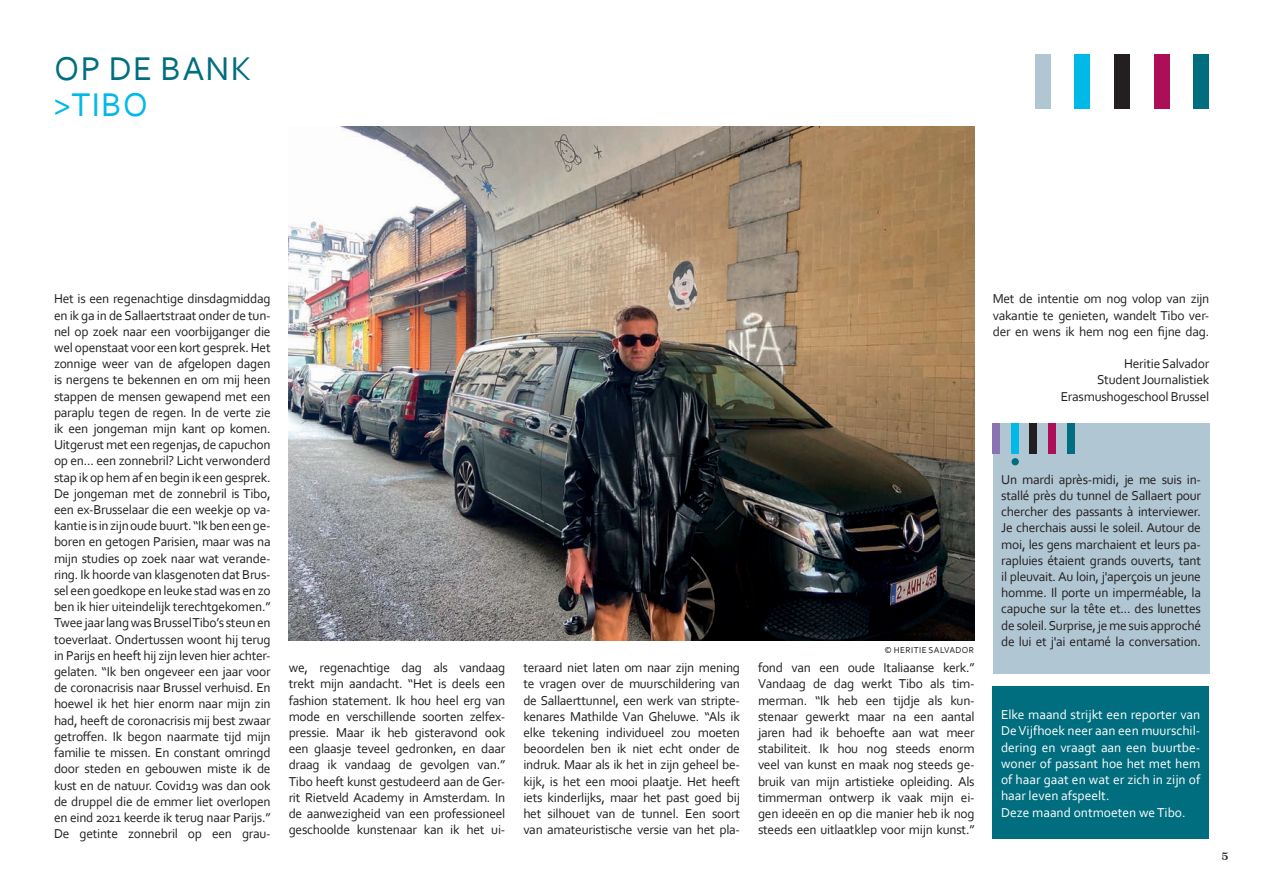
<style>
.page{position:relative;width:1263px;height:893px;background:#fff}
.page>*{position:absolute;margin:0;border:0;box-sizing:border-box;transform-origin:0 0}
.t1{font:34.5px "Corbel";letter-spacing:.04em;color:#006e7e}
.t2{font:34.5px "Corbel";color:#00b9e7}
.t3{font:13.5px/16.2px "Corbel";letter-spacing:-.02em;color:#231f20;text-align:justify}
.t4{font:13.5px/16.2px "Corbel";color:#fff}
.t5{font:10.5px "Century 751 BT Bold B";color:#231f20}
.t6{font:9px "Corbel";letter-spacing:.04em;color:#231f20}
</style>
<div class="page">
<div style="left:1035px;top:54px;width:16px;height:54px;background:#b0c6d2"></div>
<div style="left:1074px;top:54px;width:16px;height:54px;background:#00b9e7"></div>
<div style="left:1114px;top:54px;width:16px;height:54px;background:#231f20"></div>
<div style="left:1154px;top:54px;width:15px;height:54px;background:#ad0e58"></div>
<div style="left:1193px;top:54px;width:16px;height:54px;background:#006e7e"></div>
<div style="left:993px;top:423px;width:216px;height:251px;background:#b0c6d2"></div>
<div style="left:993px;top:423px;width:7px;height:31px;background:#8b72b3"></div>
<div style="left:1011px;top:423px;width:8px;height:31px;background:#00b9e7"></div>
<div style="left:1030px;top:423px;width:7px;height:31px;background:#231f20"></div>
<div style="left:1048px;top:423px;width:8px;height:31px;background:#ad0e58"></div>
<div style="left:1067px;top:423px;width:7px;height:31px;background:#006e7e"></div>
<div style="left:1011px;top:458px;width:8px;height:7px;background:#006e7e;border-radius:50%"></div>
<div style="left:992px;top:687px;width:217px;height:152px;background:#006e7e"></div>
<img style="left:289px;top:126px;width:686px;height:515px">
<h1 class="t1" style="left:54px;top:47px;width:199px">OP DE BANK</h1>
<h1 class="t2" style="left:54px;top:83px;width:96px">&gt;TIBO</h1>
<p class="t3" style="left:54px;top:291px;width:218px">Het is een regenachtige dinsdagmiddag en ik ga in de Sallaertstraat onder de tun&shy;nel op zoek naar een voorbijganger die wel openstaat voor een kort gesprek. Het zonnige weer van de afgelopen dagen is nergens te bekennen en om mij heen stappen de mensen gewapend met een paraplu tegen de regen. In de verte zie ik een jongeman mijn kant op komen.<br>Uitgerust met een regenjas, de capuchon op en... een zonnebril? Licht verwonderd stap ik op hem af en begin ik een gesprek.<br>De jongeman met de zonnebril is Tibo, een ex-Brusselaar die een weekje op va&shy;kantie is in zijn oude buurt. “Ik ben een ge&shy;boren en getogen Parisien, maar was na mijn studies op zoek naar wat verande&shy;ring. Ik hoorde van klasgenoten dat Brus&shy;sel een goedkope en leuke stad was en zo ben ik hier uiteindelijk terechtgekomen.” Twee jaar lang was Brussel Tibo’s steun en toeverlaat. Ondertussen woont hij terug in Parijs en heeft hij zijn leven hier achter&shy;gelaten. “Ik ben ongeveer een jaar voor de coronacrisis naar Brussel verhuisd. En hoewel ik het hier enorm naar mijn zin had, heeft de coronacrisis mij best zwaar getroffen. Ik begon naarmate tijd mijn familie te missen. En constant omringd door steden en gebouwen miste ik de kust en de natuur. Covid19 was dan ook de druppel die de emmer liet overlopen en eind 2021 keerde ik terug naar Parijs.” De getinte zonnebril op een grau-</p>
<p class="t6" style="left:884px;top:644px;width:91px">© HERITIE SALVADOR</p>
<p class="t3" style="left:289px;top:659px;width:218px">we, regenachtige dag als vandaag trekt mijn aandacht. “Het is deels een fashion statement. Ik hou heel erg van mode en verschillende soorten zelfex&shy;pressie. Maar ik heb gisteravond ook een glaasje teveel gedronken, en daar draag ik vandaag de gevolgen van.” Tibo heeft kunst gestudeerd aan de Ger&shy;rit Rietveld Academy in Amsterdam. In de aanwezigheid van een professioneel geschoolde kunstenaar kan ik het ui-</p>
<p class="t3" style="left:523px;top:659px;width:218px">teraard niet laten om naar zijn mening te vragen over de muurschildering van de Sallaerttunnel, een werk van stripte&shy;kenares Mathilde Van Gheluwe. “Als ik elke tekening individueel zou moeten beoordelen ben ik niet echt onder de indruk. Maar als ik het in zijn geheel be&shy;kijk, is het een mooi plaatje. Het heeft iets kinderlijks, maar het past goed bij het silhouet van de tunnel. Een soort van amateuristische versie van het pla-</p>
<p class="t3" style="left:758px;top:659px;width:218px">fond van een oude Italiaanse kerk.” Vandaag de dag werkt Tibo als tim&shy;merman. “Ik heb een tijdje als kun&shy;stenaar gewerkt maar na een aantal jaren had ik behoefte aan wat meer stabiliteit. Ik hou nog steeds enorm veel van kunst en maak nog steeds ge&shy;bruik van mijn artistieke opleiding. Als timmerman ontwerp ik vaak mijn ei&shy;gen ideeën en op die manier heb ik nog steeds een uitlaatklep voor mijn kunst.”</p>
<p class="t3" style="left:993px;top:291px;width:218px">Met de intentie om nog volop van zijn vakantie te genieten, wandelt Tibo ver&shy;der en wens ik hem nog een fijne dag.</p>
<p class="t3" style="left:1061px;top:355px;width:150px;text-align:right">Heritie Salvador<br>Student Journalistiek<br>Erasmushogeschool Brussel</p>
<p class="t3" style="left:1001px;top:471px;width:201px">Un mardi après-midi, je me suis in&shy;stallé près du tunnel de Sallaert pour chercher des passants à interviewer.<br>Je cherchais aussi le soleil. Autour de moi, les gens marchaient et leurs pa&shy;rapluies étaient grands ouverts, tant il pleuvait. Au loin, j'aperçois un jeune homme. Il porte un imperméable, la capuche sur la tête et... des lunettes de soleil. Surprise, je me suis approché de lui et j'ai entamé la conversation.</p>
<p class="t4" style="left:1001px;top:706px;width:201px">Elke maand strijkt een reporter van<br>De Vijfhoek neer aan een muurschil&shy;dering en vraagt aan een buurtbe&shy;woner of passant hoe het met hem of haar gaat en wat er zich in zijn of haar leven afspeelt.<br>Deze maand ontmoeten we Tibo.</p>
<p class="t5" style="left:1222px;top:850px;width:8px">5</p>
</div>
